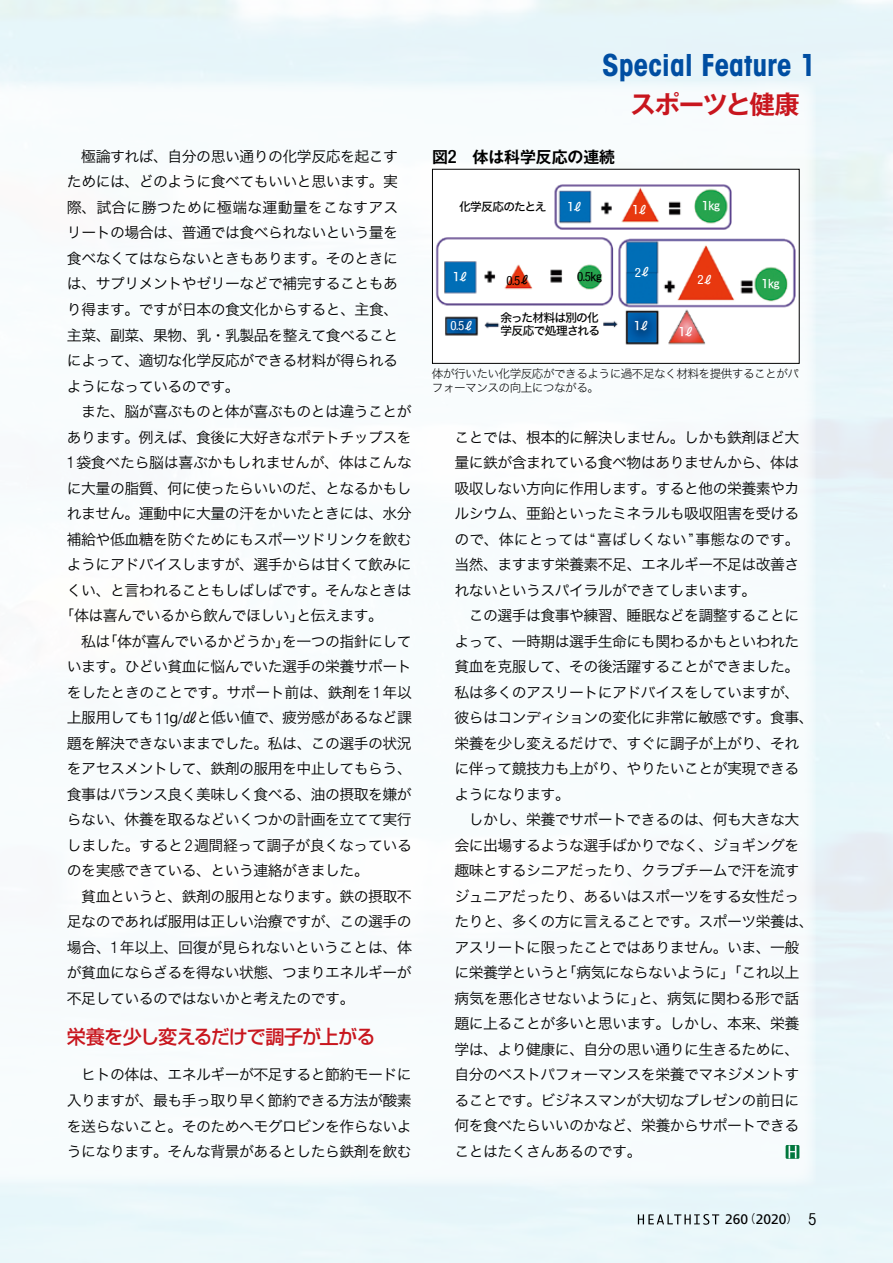
<style>
.page{position:relative;width:893px;height:1263px;background:#fff}
.page>*{position:absolute;margin:0;border:0;box-sizing:border-box;transform-origin:0 0}
.t1{font:700 condensed 29.7px "ITC Avant Garde Std";color:#004ea2}
.t2{font:700 25.5px "Gothic MB101 Pr 6 De";letter-spacing:-.065em;color:#c8161e}
.t3{font:500 19.2px "Shin Go Pr 6";letter-spacing:-.045em;color:#c8161e}
.t4{font:700 15.9px "Gothic MB101 Pr 6 De";letter-spacing:-.005em;color:#000}
.t5{font:14.85px/25.5px "Hiragino Sans Pr 6 N W3";letter-spacing:-.035em;color:#000;text-align:justify}
.t6{font:13.8px "Frutiger LT Com";color:#000}
.t7{font:condensed 12.9px "Helvetica Neue LT Com";color:#fff}
.t8{font:condensed 12.9px "Helvetica Neue LT Com";color:#000}
.t9{font:11.7px/13.8px "Hira Kaku Std W2";letter-spacing:-.05em;color:#000}
.t10{font:11.7px/12.8px "Hira Kaku Std N W5";letter-spacing:-.06em;color:#000}
.t11{font:11.7px "Hira Kaku Std N W5";letter-spacing:-.37em;color:#fff}
.s1{font-family:"Helvetica Neue LT Com";font-weight:300;font-stretch:condensed;font-size:16.35px}
.s2{font-family:"Koz Go Pr 6 N"}
.s3{font-family:"Helvetica Neue LT Com";font-weight:500;font-stretch:condensed;font-size:18.45px}
.s4{font-family:"Hira Kaku Std N W5";font-stretch:normal;font-size:11.7px}
.s5{font-family:"Gothic BBB Pr 6";font-weight:500;font-size:11.7px}
.s6{font-family:"ITC Avant Garde Std";font-stretch:condensed;font-size:15.9px}
</style>
<div class="page">
<div style="left:0;top:81px;width:816px;height:1105px;background:#f8fcfd"></div>
<svg style="left:638px;top:1214px;width:81px;height:11px"></svg>
<svg style="left:786px;top:1145px;width:13px;height:14px"></svg>
<img style="left:436px;top:184px;width:360px;height:161px">
<div style="left:432px;top:169px;width:367px;height:195px;border:1px solid #000"></div>
<p class="t5" style="left:67px;top:143px;width:333px;text-indent:14px">極論すれば、自分の思い通りの化学反応を起こすためには、どのように食べてもいいと思います。実際、試合に勝つために極端な運動量をこなすアスリートの場合は、普通では食べられないという量を食べなくてはならないときもあります。そのときには、サプリメントやゼリーなどで補完することもあり得ます。ですが日本の食文化からすると、主食、主菜、副菜、果物、乳・乳製品を整えて食べることによって、適切な化学反応ができる材料が得られるようになっているのです。</p>
<p class="t5" style="left:81px;top:398px;width:332px">また、脳が喜ぶものと体が喜ぶものとは違うことが</p>
<p class="t5" style="left:67px;top:423px;width:346px">あります。例えば、食後に大好きなポテトチップスを</p>
<p class="t5" style="left:67px;top:449px;width:346px"><span class="s1">1</span>袋食べたら脳は喜ぶかもしれませんが、体はこんな</p>
<p class="t5" style="left:67px;top:474px;width:346px">に大量の脂質、何に使ったらいいのだ、となるかもし</p>
<p class="t5" style="left:67px;top:500px;width:346px">れません。運動中に大量の汗をかいたときには、水分</p>
<p class="t5" style="left:67px;top:525px;width:346px">補給や低血糖を防ぐためにもスポーツドリンクを飲む</p>
<p class="t5" style="left:67px;top:551px;width:346px">ようにアドバイスしますが、選手からは甘くて飲みに</p>
<p class="t5" style="left:67px;top:576px;width:346px">くい、と言われることもしばしばです。そんなときは</p>
<p class="t5" style="left:60px;top:602px;width:325px">「体は喜んでいるから飲んでほしい」と伝えます。</p>
<p class="t5" style="left:81px;top:627px;width:332px">私は「体が喜んでいるかどうか」を一つの指針にして</p>
<p class="t5" style="left:67px;top:653px;width:346px">います。ひどい貧血に悩んでいた選手の栄養サポート</p>
<p class="t5" style="left:67px;top:678px;width:346px">をしたときのことです。サポート前は、鉄剤を<span class="s1">1</span>年以</p>
<p class="t5" style="left:67px;top:704px;width:346px">上服用しても<span class="s1">11</span><span class="s2">g</span><span class="s1">/</span>㎗と低い値で、疲労感があるなど課</p>
<p class="t5" style="left:67px;top:729px;width:346px">題を解決できないままでした。私は、この選手の状況</p>
<p class="t5" style="left:67px;top:755px;width:346px">をアセスメントして、鉄剤の服用を中止してもらう、</p>
<p class="t5" style="left:67px;top:780px;width:346px">食事はバランス良く美味しく食べる、油の摂取を嫌が</p>
<p class="t5" style="left:67px;top:806px;width:346px">らない、休養を取るなどいくつかの計画を立てて実行</p>
<p class="t5" style="left:67px;top:831px;width:346px">しました。すると<span class="s1">2</span>週間経って調子が良くなっている</p>
<p class="t5" style="left:67px;top:857px;width:303px">のを実感できている、という連絡がきました。</p>
<p class="t5" style="left:81px;top:882px;width:332px">貧血というと、鉄剤の服用となります。鉄の摂取不</p>
<p class="t5" style="left:67px;top:908px;width:346px">足なのであれば服用は正しい治療ですが、この選手の</p>
<p class="t5" style="left:67px;top:933px;width:346px">場合、<span class="s1">1</span>年以上、回復が見られないということは、体</p>
<p class="t5" style="left:67px;top:959px;width:346px">が貧血にならざるを得ない状態、つまりエネルギーが</p>
<p class="t5" style="left:67px;top:984px;width:289px">不足しているのではないかと考えたのです。</p>
<p class="t3" style="left:67px;top:1021px;width:310px">栄養を少し変えるだけで調子が上がる</p>
<p class="t5" style="left:67px;top:1061px;width:346px;text-indent:14px">ヒトの体は、エネルギーが不足すると節約モードに入りますが、最も手っ取り早く節約できる方法が酸素を送らないこと。そのためヘモグロビンを作らないようになります。そんな背景があるとしたら鉄剤を飲む</p>
<h1 class="t1" style="left:602px;top:46px;width:216px">Special Feature 1</h1>
<h2 class="t2" style="left:630px;top:83px;width:171px">スポーツと健康</h2>
<p class="t4" style="left:432px;top:144px;width:185px">図<span class="s3">2</span>　体は科学反応の連続</p>
<p class="t11" style="left:565px;top:197px;width:21px">１ℓ</p>
<p class="t10" style="left:459px;top:200px;width:89px">化学反応のたとえ</p>
<p class="t11" style="left:630px;top:201px;width:21px">１ℓ</p>
<p class="t11" style="left:700px;top:197px;width:22px">１㎏</p>
<p class="t7" style="left:635px;top:265px;width:18px">2<span class="s4">ℓ</span></p>
<p class="t11" style="left:450px;top:268px;width:21px">１ℓ</p>
<p class="t7" style="left:450px;top:318px;width:26px">0.5<span class="s4">ℓ</span></p>
<p class="t11" style="left:632px;top:317px;width:21px">１ℓ</p>
<p class="t8" style="left:506px;top:273px;width:26px">0.5<span class="s4">ℓ</span></p>
<p class="t8" style="left:577px;top:269px;width:27px">0.5<span class="s4">㎏</span></p>
<p class="t10" style="left:500px;top:311px;width:101px">余った材料は別の化学反応で処理される</p>
<p class="t7" style="left:697px;top:272px;width:18px">2<span class="s4">ℓ</span></p>
<p class="t11" style="left:759px;top:275px;width:22px">１㎏</p>
<p class="t11" style="left:676px;top:322px;width:21px">１ℓ</p>
<p class="t9" style="left:432px;top:367px;width:369px">体が行いたい化学反応ができるように過不足なく材料を提供することがパフォーマンスの向上につながる。</p>
<p class="t5" style="left:454px;top:423px;width:347px">ことでは、根本的に解決しません。しかも鉄剤ほど大量に鉄が含まれている食べ物はありませんから、体は吸収しない方向に作用します。すると他の栄養素やカルシウム、亜鉛といったミネラルも吸収阻害を受けるので、体にとっては“喜ばしくない”事態なのです。当然、ますます栄養素不足、エネルギー不足は改善されないというスパイラルができてしまいます。</p>
<p class="t5" style="left:454px;top:602px;width:361px;text-align:left;text-indent:14px">この選手は食事や練習、睡眠などを調整することによって、一時期は選手生命にも関わるかもといわれた貧血を克服して、その後活躍することができました。私は多くのアスリートにアドバイスをしていますが、彼らはコンディションの変化に非常に敏感です。食事、栄養を少し変えるだけで、すぐに調子が上がり、それに伴って競技力も上がり、やりたいことが実現できるようになります。</p>
<p class="t5" style="left:454px;top:806px;width:361px;text-align:left;text-indent:14px">しかし、栄養でサポートできるのは、何も大きな大会に出場するような選手ばかりでなく、ジョギングを趣味とするシニアだったり、クラブチームで汗を流すジュニアだったり、あるいはスポーツをする女性だったりと、多くの方に言えることです。スポーツ栄養は、アスリートに限ったことではありません。いま、一般に栄養学というと「病気にならないように」「これ以上病気を悪化させないように」と、病気に関わる形で話題に上ることが多いと思います。しかし、本来、栄養学は、より健康に、自分の思い通りに生きるために、自分のベストパフォーマンスを栄養でマネジメントすることです。ビジネスマンが大切なプレゼンの前日に何を食べたらいいのかなど、栄養からサポートできることはたくさんあるのです。</p>
<p class="t6" style="left:725px;top:1211px;width:93px">260<span class="s5">（</span>2020<span class="s5">）</span> <span class="s6">5</span></p>
</div>
